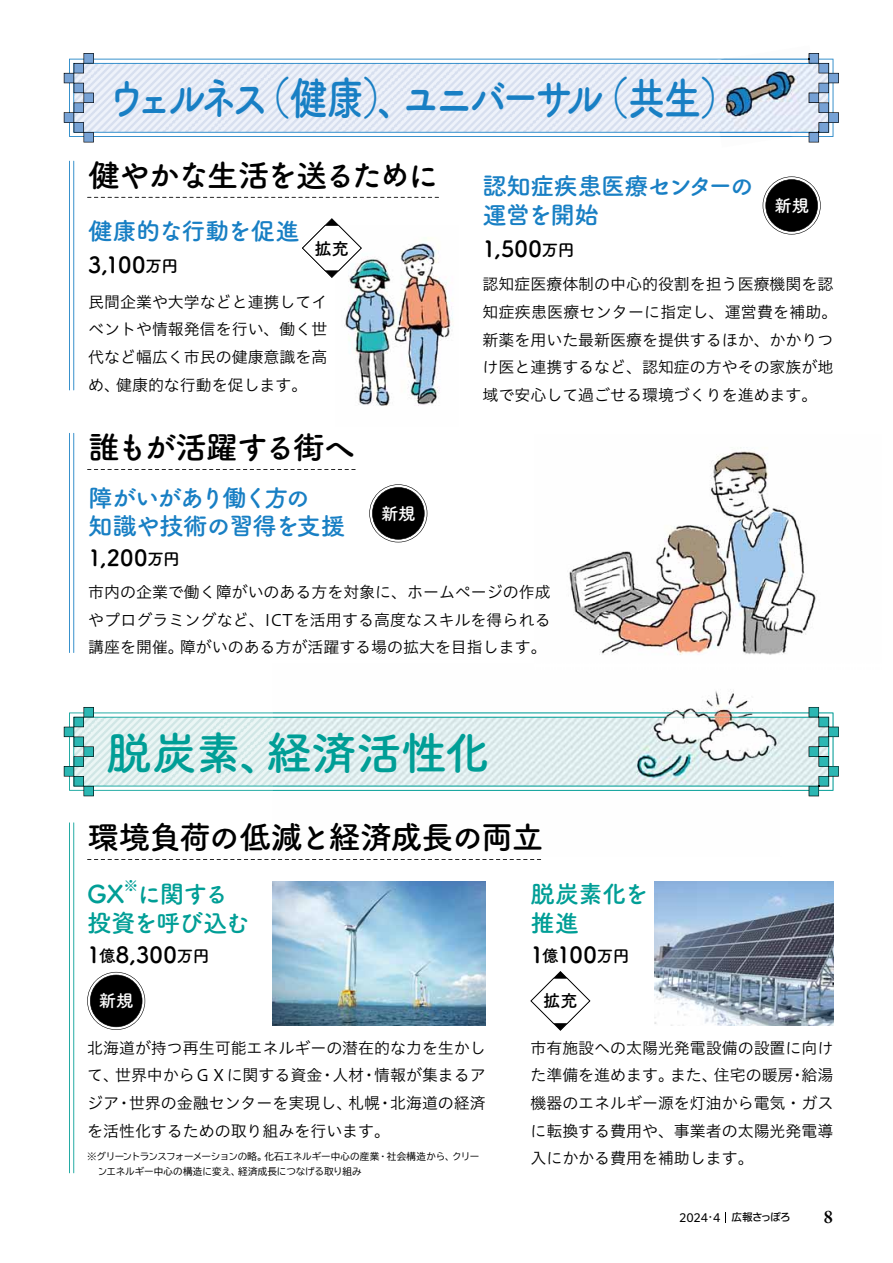
<style>
.page{position:relative;width:893px;height:1263px;background:#fff}
.page>*{position:absolute;margin:0;border:0;box-sizing:border-box;transform-origin:0 0}
.t1{font:45.75px "Tsuku A Rd Gothic Std B 90 msp RKSJ H";letter-spacing:-.14em;color:#187fc4;scale:.83 1}
.t2{font:45.75px "Tsuku A Rd Gothic Std B 90 msp RKSJ H";letter-spacing:-.02em;color:#009e96}
.t3{font:31.95px "Tsuku A Rd Gothic Std B 90 msp RKSJ H";letter-spacing:-.07em;color:#000}
.t4{font:31.95px "Tsuku A Rd Gothic Std B 90 msp RKSJ H";letter-spacing:-.04em;color:#000}
.t5{font:24.45px/28.7px "Tsuku A Rd Gothic Std B 90 msp RKSJ H";letter-spacing:-.055em;color:#187fc4}
.t6{font:24.45px/28.7px "Tsuku A Rd Gothic Std B 90 msp RKSJ H";letter-spacing:-.045em;color:#009e96}
.t7{font:22.35px "Tsuku A Rd Gothic Std B 90 msp RKSJ H";letter-spacing:.015em;color:#000}
.t8{font:600 19.2px "Garamond Premr Pro";color:#000}
.t9{font:17.25px "Tsuku A Rd Gothic Std B 90 msp RKSJ H";color:#fff}
.t10{font:17.25px "Tsuku A Rd Gothic Std B 90 msp RKSJ H";color:#000}
.t11{font:15.9px/27.6px "Hiragino UD Sans Std N W3 90 msp RKSJ H";color:#000;text-align:justify}
.t12{font:14.25px "Tsuku A Rd Gothic Std B 90 msp RKSJ H";color:#009e96}
.t13{font:10.65px "Hiragino UD Sans F Std N W5 90 msp RKSJ H";letter-spacing:-.06em;color:#000}
.t14{font:9.6px "TBUD Go Std Regular 90 msp RKSJ H";letter-spacing:-.015em;color:#000}
.t15{font:9.6px "TBUD Go Std Regular 90 msp RKSJ H";letter-spacing:.005em;color:#000}
.s1{font-size:16.8px}
.s2{font-family:"Clarimo UDPE";font-size:11.7px}
.s3{font-family:"Hiragino UD Sans F Std N W3 90 msp RKSJ H"}
</style>
<div class="page">
<svg style="left:94px;top:712px;width:179px;height:79px"></svg>
<svg style="left:94px;top:717px;width:179px;height:69px;background:#dcedec"></svg>
<svg style="left:94px;top:59px;width:614px;height:78px"></svg>
<svg style="left:94px;top:63px;width:614px;height:70px;background:#dfe7f3"></svg>
<hr style="left:73px;top:822px;width:1px;height:351px;background:#009e96">
<hr style="left:69px;top:822px;width:1px;height:351px;background:#009e96">
<hr style="left:73px;top:161px;width:1px;height:229px;background:#187fc4">
<hr style="left:69px;top:161px;width:1px;height:229px;background:#187fc4">
<hr style="left:73px;top:433px;width:1px;height:220px;background:#187fc4">
<hr style="left:69px;top:433px;width:1px;height:220px;background:#187fc4">
<svg style="left:87px;top:859px;width:454px;height:1px"></svg>
<svg style="left:87px;top:197px;width:352px;height:1px"></svg>
<svg style="left:87px;top:469px;width:269px;height:1px"></svg>
<svg style="left:64px;top:707px;width:30px;height:89px"></svg>
<svg style="left:64px;top:53px;width:30px;height:89px"></svg>
<img style="left:273px;top:712px;width:536px;height:79px">
<img style="left:273px;top:717px;width:536px;height:69px">
<svg style="left:809px;top:707px;width:30px;height:89px"></svg>
<img style="left:569px;top:447px;width:248px;height:208px">
<img style="left:708px;top:53px;width:103px;height:90px">
<img style="left:719px;top:59px;width:90px;height:78px">
<img style="left:708px;top:63px;width:101px;height:70px">
<svg style="left:809px;top:53px;width:30px;height:89px"></svg>
<img style="left:344px;top:237px;width:109px;height:169px">
<svg style="left:369px;top:484px;width:58px;height:58px"></svg>
<svg style="left:763px;top:176px;width:58px;height:58px"></svg>
<svg style="left:302px;top:218px;width:60px;height:60px"></svg>
<img style="left:655px;top:881px;width:178px;height:145px">
<img style="left:273px;top:881px;width:213px;height:145px">
<svg style="left:87px;top:972px;width:58px;height:58px"></svg>
<svg style="left:530px;top:971px;width:60px;height:60px"></svg>
<h1 class="t1" style="left:108px;top:81px;width:760px">ウェルネス（健康）、ユニバーサル（共生）</h1>
<h2 class="t3" style="left:88px;top:163px;width:352px">健やかな生活を送るために</h2>
<h3 class="t5" style="left:88px;top:219px;width:213px">健康的な行動を促進</h3>
<h3 class="t7" style="left:88px;top:256px;width:91px">3,100<span class="s1">万円</span></h3>
<p class="t10" style="left:315px;top:242px;width:36px">拡充</p>
<p class="t11" style="left:88px;top:290px;width:241px">民間企業や大学などと連携してイベントや情報発信を行い、働く世代など幅広く市民の健康意識を高め、健康的な行動を促します。</p>
<h2 class="t3" style="left:88px;top:435px;width:268px">誰もが活躍する街へ</h2>
<h3 class="t5" style="left:482px;top:175px;width:273px">認知症疾患医療センターの運営を開始</h3>
<p class="t9" style="left:774px;top:199px;width:36px">新規</p>
<h3 class="t7" style="left:483px;top:240px;width:93px">1,500<span class="s1">万円</span></h3>
<p class="t11" style="left:483px;top:273px;width:356px;text-align:left">認知症医療体制の中心的役割を担う医療機関を認知症疾患医療センターに指定し、運営費を補助。新薬を用いた最新医療を提供するほか、かかりつけ医と連携するなど、認知症の方やその家族が地域で安心して過ごせる環境づくりを進めます。</p>
<h3 class="t5" style="left:88px;top:486px;width:258px">障がいがあり働く方の<br>知識や技術の習得を支援</h3>
<h3 class="t7" style="left:88px;top:549px;width:93px">1,200<span class="s1">万円</span></h3>
<p class="t11" style="left:88px;top:580px;width:464px">市内の企業で働く障がいのある方を対象に、ホームページの作成やプログラミングなど、ICTを活用する高度なスキルを得られる講座を開催。障がいのある方が活躍する場の拡大を目指します。</p>
<p class="t9" style="left:381px;top:507px;width:36px">新規</p>
<h1 class="t2" style="left:106px;top:736px;width:385px">脱炭素、経済活性化</h1>
<h2 class="t4" style="left:87px;top:825px;width:458px">環境負荷の低減と経済成長の両立</h2>
<h3 class="t6" style="left:87px;top:883px;width:39px">GX</h3>
<p class="t12" style="left:124px;top:880px;width:16px">※</p>
<h3 class="t6" style="left:87px;top:883px;width:164px;text-indent:50px">に関する投資を呼び込む</h3>
<h3 class="t6" style="left:530px;top:883px;width:119px">脱炭素化を推進</h3>
<h3 class="t7" style="left:87px;top:946px;width:124px">1<span class="s1">億</span>8,300<span class="s1">万円</span></h3>
<h3 class="t7" style="left:530px;top:946px;width:100px">1<span class="s1">億</span>100<span class="s1">万円</span></h3>
<p class="t9" style="left:99px;top:994px;width:36px">新規</p>
<p class="t10" style="left:543px;top:994px;width:36px">拡充</p>
<p class="t11" style="left:87px;top:1036px;width:400px">北海道が持つ再生可能エネルギーの潜在的な力を生かして、世界中からＧＸに関する資金・人材・情報が集まるアジア・世界の金融センターを実現し、札幌・北海道の経済を活性化するための取り組みを行います。</p>
<p class="t11" style="left:530px;top:1036px;width:304px">市有施設への太陽光発電設備の設置に向けた準備を進めます。また、住宅の暖房・給湯機器のエネルギー源を灯油から電気・ガスに転換する費用や、事業者の太陽光発電導</p>
<p class="t14" style="left:87px;top:1152px;width:394px">※グリーントランスフォーメーションの略。化石エネルギー中心の産業・社会構造から、クリー</p>
<p class="t11" style="left:530px;top:1147px;width:225px">入にかかる費用を補助します。</p>
<p class="t15" style="left:98px;top:1167px;width:266px">ンエネルギー中心の構造に変え、経済成長につなげる取り組み</p>
<p class="t13" style="left:679px;top:1213px;width:113px"><span class="s2">2024</span><span class="s3">・</span><span class="s2">4</span> 広報さっぽろ</p>
<p class="t8" style="left:824px;top:1205px;width:11px">8</p>
</div>
